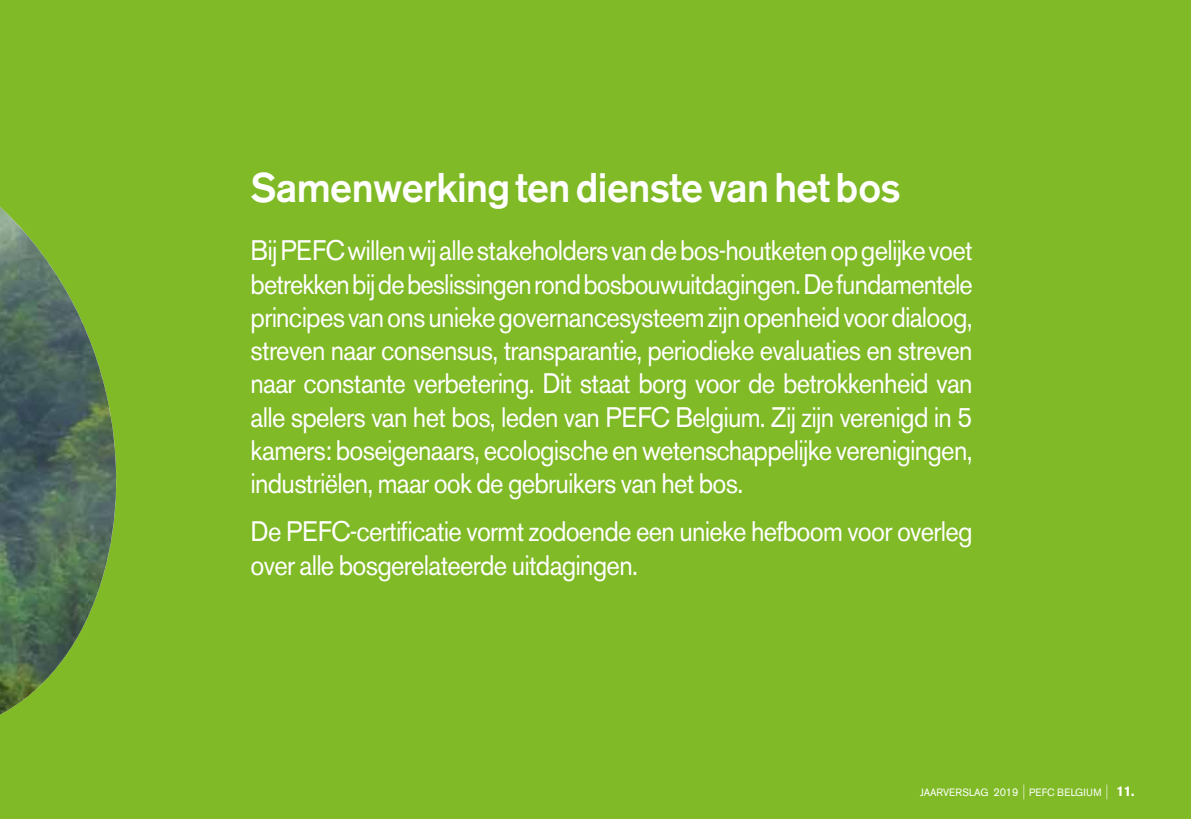
<style>
.page{position:relative;width:1191px;height:819px;background:#80ba27}
.page>*{position:absolute;margin:0;border:0;box-sizing:border-box;transform-origin:0 0}
.t1{font:500 41.12px "Akzidenz Grotesk BE";letter-spacing:-.015em;color:#fff;scale:.95 1}
.t2{font:28px/33.2px "Akzidenz Grotesk BE";letter-spacing:-.03em;color:#fff;text-align:justify;scale:.92 1}
.t3{font:10.5px "Akzidenz Grotesk BE";letter-spacing:.01em;color:#fff;scale:.95 1}
.s1{font-size:11.38px}
.s2{font-weight:700;font-size:14px}
</style>
<div class="page">
<img style="left:0;top:207px;width:117px;height:507px">
<svg style="left:1023px;top:784px;width:1px;height:15px"></svg>
<svg style="left:1106px;top:784px;width:1px;height:15px"></svg>
<h1 class="t1" style="left:251px;top:163px;width:686px">Samenwerking ten dienste van het bos</h1>
<p class="t2" style="left:251px;top:234px;width:786px">Bij PEFC willen wij alle stakeholders van de bos-houtketen op gelijke voet betrekken bij de beslissingen rond bosbouwuitdagingen. De fundamentele principes van ons unieke governancesysteem zijn openheid voor dialoog, streven naar consensus, transparantie, periodieke evaluaties en streven naar constante verbetering. Dit staat borg voor de betrokkenheid van alle spelers van het bos, leden van PEFC Belgium. Zij zijn verenigd in 5 kamers: boseigenaars, ecologische en wetenschappelijke verenigingen, industriëlen, maar ook de gebruikers van het bos.</p>
<p class="t2" style="left:251px;top:515px;width:786px">De PEFC-certificatie vormt zodoende een unieke hefboom voor overleg over alle bosgerelateerde uitdagingen.</p>
<p class="t3" style="left:920px;top:786px;width:227px">JAARVERSLAG <span class="s1">2019</span> PEFC BELGIUM <span class="s2">11.</span></p>
</div>
